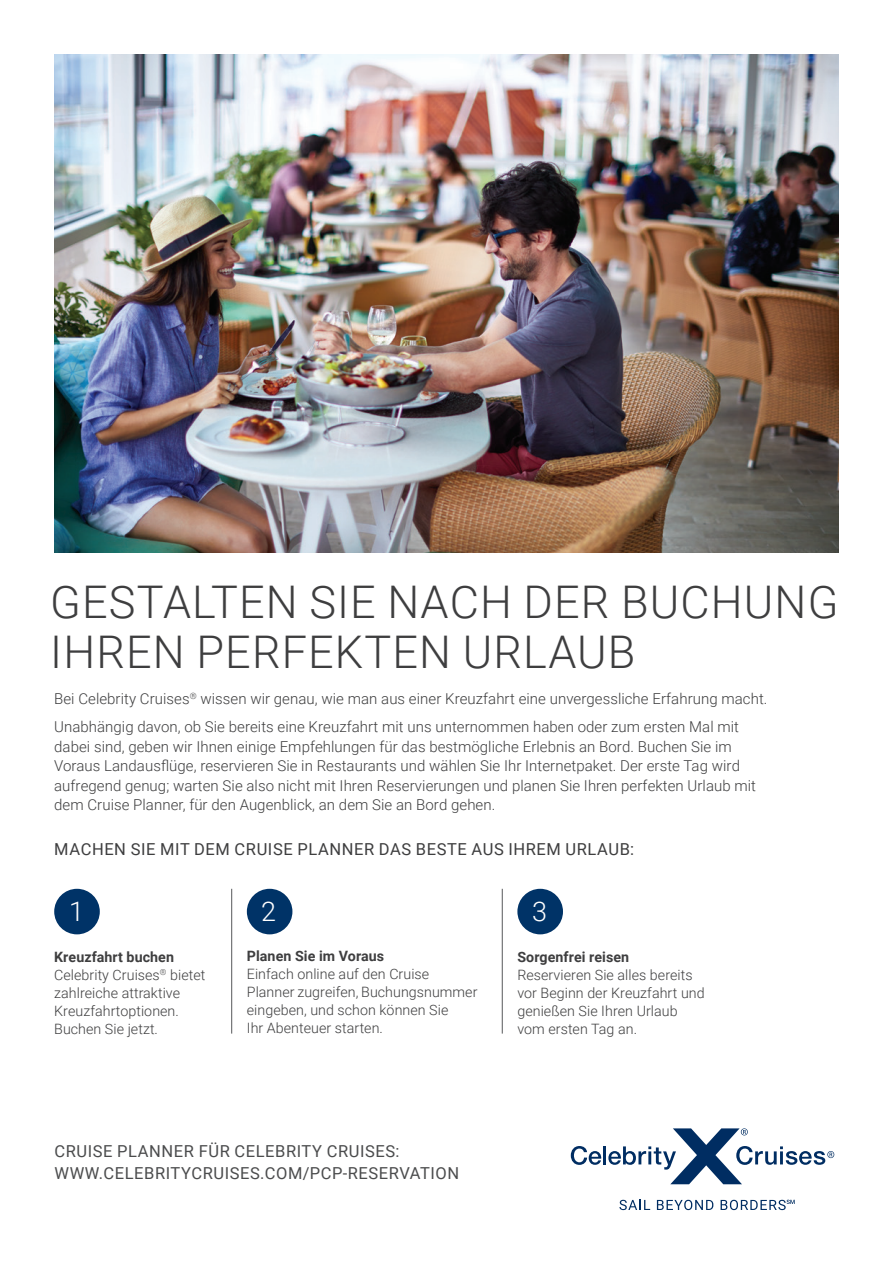
<style>
.page{position:relative;width:893px;height:1263px;background:#fff}
.page>*{position:absolute;margin:0;border:0;box-sizing:border-box;transform-origin:0 0}
.t1{font:300 45px/49.5px "Roboto";letter-spacing:.025em;color:#3e3e3f}
.t2{font:300 27px "Roboto";color:#fff}
.t3{font:16.5px "Roboto";letter-spacing:.035em;color:#4b4c4d}
.t4{font:16.5px "Roboto";letter-spacing:.035em;color:#3e3e3f}
.t5{font:300 15px/19.5px "Roboto";letter-spacing:.005em;color:#3e3e3f}
.t6{font:300 14.25px/18px "Roboto";letter-spacing:.005em;color:#3e3e3f}
.t7{font:700 14.25px "Roboto";letter-spacing:.005em;color:#3e3e3f}
.s1{font-weight:700}
</style>
<div class="page">
<img style="left:54px;top:54px;width:785px;height:499px">
<svg style="left:571px;top:1146px;width:31px;height:19px"></svg>
<hr style="left:603px;top:1146px;width:3px;height:18px;background:#002d62">
<svg style="left:608px;top:1128px;width:226px;height:56px"></svg>
<svg style="left:619px;top:1200px;width:31px;height:10px"></svg>
<svg style="left:657px;top:1200px;width:56px;height:10px"></svg>
<svg style="left:721px;top:1200px;width:74px;height:10px"></svg>
<hr style="left:231px;top:889px;width:1px;height:144px;background:#57585a">
<hr style="left:502px;top:889px;width:1px;height:144px;background:#57585a">
<div style="left:54px;top:889px;width:46px;height:45px;background:#003367;border-radius:50%"></div>
<div style="left:247px;top:889px;width:45px;height:45px;background:#003367;border-radius:50%"></div>
<div style="left:517px;top:889px;width:46px;height:45px;background:#003367;border-radius:50%"></div>
<p class="t1" style="left:50px;top:576px;width:790px">GESTALTEN SIE NACH DER BUCHUNG<br>IHREN PERFEKTEN URLAUB</p>
<p class="t5" style="left:54px;top:689px;width:715px">Bei Celebrity Cruises<sup>®</sup> wissen wir genau, wie man aus einer Kreuzfahrt eine unvergessliche Erfahrung macht.</p>
<p class="t5" style="left:54px;top:717px;width:703px">Unabhängig davon, ob Sie bereits eine Kreuzfahrt mit uns unternommen haben oder zum ersten Mal mit dabei sind, geben wir Ihnen einige Empfehlungen für das bestmögliche Erlebnis an Bord. Buchen Sie im Voraus Landausflüge, reservieren Sie in Restaurants und wählen Sie Ihr Internetpaket. Der erste Tag wird aufregend genug; warten Sie also nicht mit Ihren Reservierungen und planen Sie Ihren perfekten Urlaub mit dem Cruise Planner, für den Augenblick, an dem Sie an Bord gehen.</p>
<p class="t4" style="left:54px;top:838px;width:581px">MACHEN SIE MIT DEM CRUISE PLANNER DAS BESTE AUS IHREM URLAUB:</p>
<p class="t2" style="left:69px;top:892px;width:16px">1</p>
<p class="t2" style="left:261px;top:892px;width:16px">2</p>
<p class="t2" style="left:532px;top:892px;width:16px">3</p>
<p class="t6" style="left:54px;top:947px;width:153px"><span class="s1">Kreuzfahrt buchen<br></span>Celebrity Cruises<sup>®</sup> bietet zahlreiche attraktive</p>
<p class="t6" style="left:54px;top:1001px;width:126px">Kreuzfahrtoptionen.<br>Buchen Sie jetzt.</p>
<p class="t7" style="left:247px;top:946px;width:139px">Planen Sie im Voraus</p>
<p class="t6" style="left:247px;top:964px;width:184px">Einfach online auf den Cruise</p>
<p class="t6" style="left:247px;top:982px;width:232px">Planner zugreifen, Buchungsnummer</p>
<p class="t6" style="left:247px;top:1000px;width:203px">eingeben, und schon können Sie</p>
<p class="t6" style="left:247px;top:1018px;width:138px">Ihr Abenteuer starten.</p>
<p class="t7" style="left:517px;top:946px;width:113px">Sorgenfrei reisen</p>
<p class="t6" style="left:517px;top:965px;width:189px">Reservieren Sie alles bereits vor Beginn der Kreuzfahrt und genießen Sie Ihren Urlaub vom ersten Tag an.</p>
<p class="t3" style="left:55px;top:1139px;width:347px">CRUISE PLANNER FÜR CELEBRITY CRUISES:</p>
<p class="t3" style="left:55px;top:1161px;width:406px">WWW.CELEBRITYCRUISES.COM/PCP-RESERVATION</p>
</div>
